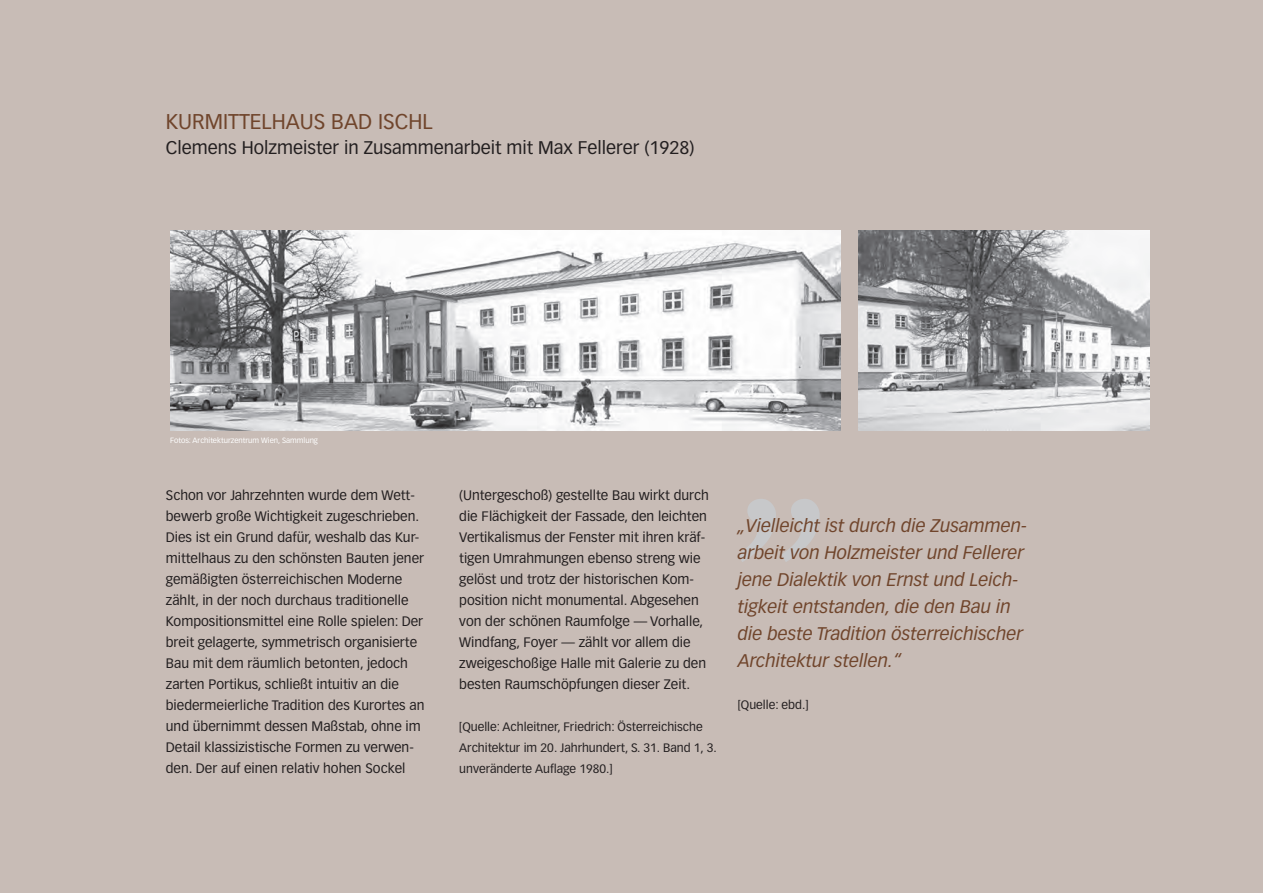
<style>
.page{position:relative;width:1263px;height:893px;background:#c8bcb6}
.page>*{position:absolute;margin:0;border:0;box-sizing:border-box;transform-origin:0 0}
.t1{font:21px "Vectora LT Pro";color:#70452c}
.t2{font:italic 18px/27px "Vectora LT Pro";color:#70452c}
.t3{font:18px "Vectora LT Pro";color:#231f20}
.t4{font:13.5px/21px "Vectora LT Pro";color:#231f20}
.t5{font:12px/21px "Vectora LT Pro";color:#231f20}
.t6{font:7.5px "Vectora LT Pro";color:#fff}
</style>
<div class="page">
<img style="left:170px;top:230px;width:670px;height:201px">
<img style="left:858px;top:230px;width:291px;height:201px">
<svg style="left:738px;top:499px;width:82px;height:63px"></svg>
<h1 class="t1" style="left:166px;top:109px;width:268px">KURMITTELHAUS BAD ISCHL</h1>
<h2 class="t3" style="left:166px;top:137px;width:530px">Clemens Holzmeister in Zusammenarbeit mit Max Fellerer (1928)</h2>
<p class="t6" style="left:170px;top:436px;width:149px">Fotos: Architekturzentrum Wien, Sammlung</p>
<p class="t4" style="left:166px;top:484px;width:260px">Schon vor Jahrzehnten wurde dem Wett&shy;bewerb große Wichtigkeit zugeschrieben.<br>Dies ist ein Grund dafür, weshalb das Kur&shy;mittelhaus zu den schönsten Bauten jener gemäßigten österreichischen Moderne zählt, in der noch durchaus traditionelle Kompositionsmittel eine Rolle spielen: Der breit gelagerte, symmetrisch organisierte Bau mit dem räumlich betonten, jedoch zarten Portikus, schließt intuitiv an die biedermeierliche Tradition des Kurortes an und übernimmt dessen Maßstab, ohne im Detail klassizistische Formen zu verwen&shy;den. Der auf einen relativ hohen Sockel</p>
<p class="t4" style="left:459px;top:484px;width:251px">(Untergeschoß) gestellte Bau wirkt durch die Flächigkeit der Fassade, den leichten Vertikalismus der Fenster mit ihren kräf&shy;tigen Umrahmungen ebenso streng wie gelöst und trotz der historischen Kom&shy;position nicht monumental. Abgesehen von der schönen Raumfolge — Vorhalle, Windfang, Foyer — zählt vor allem die zweigeschoßige Halle mit Galerie zu den besten Raumschöpfungen dieser Zeit.</p>
<p class="t5" style="left:459px;top:716px;width:259px">[Quelle: Achleitner, Friedrich: Österreichische<br>Architektur im 20. Jahrhundert, S. 31. Band 1, 3. unveränderte Auflage 1980.]</p>
<h2 class="t2" style="left:738px;top:512px;width:291px">„Vielleicht ist durch die Zusammen&shy;arbeit von Holzmeister und Fellerer jene Dialektik von Ernst und Leich&shy;tigkeit entstanden, die den Bau in die beste Tradition österreichischer Architektur stellen.“</h2>
<p class="t5" style="left:738px;top:694px;width:72px">[Quelle: ebd.]</p>
</div>
